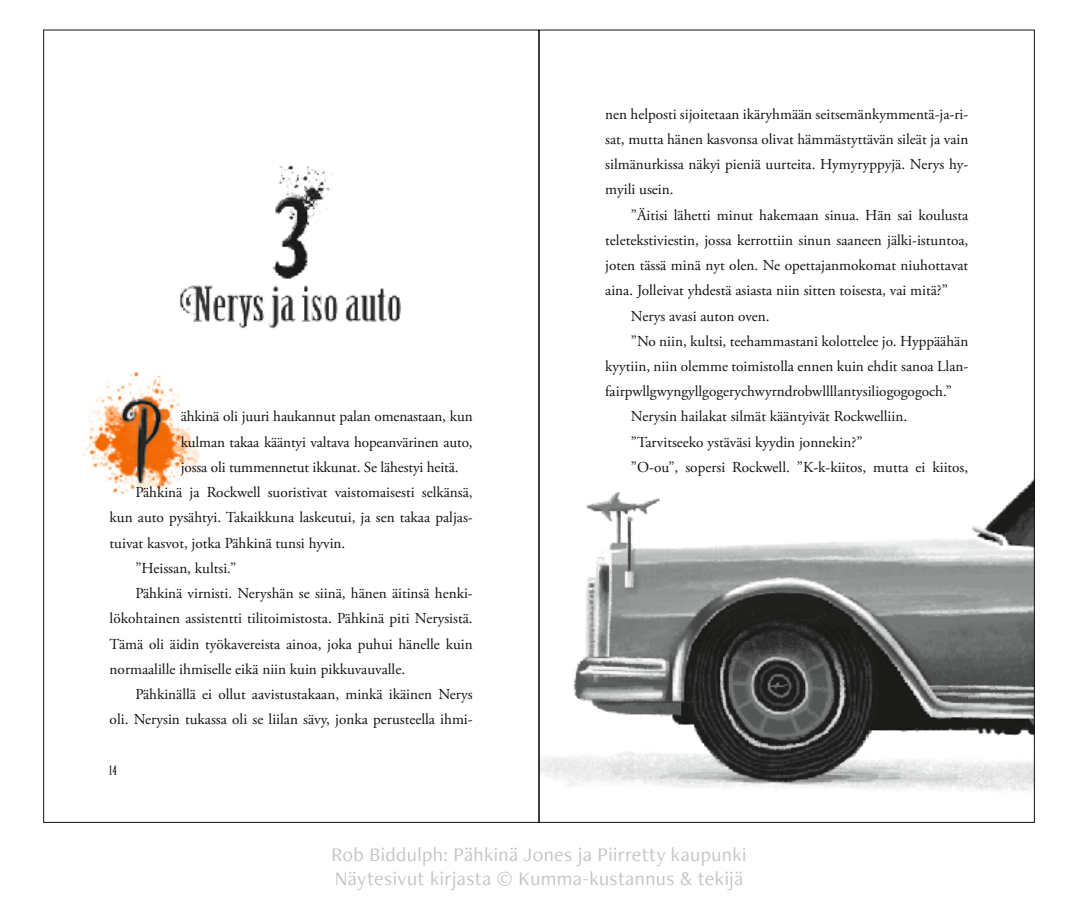
<style>
.page{position:relative;width:1078px;height:908px;background:#fff}
.page>*{position:absolute;margin:0;border:0;box-sizing:border-box;transform-origin:0 0}
.t1{font:20px/24px "Freight Neo Pro";letter-spacing:.02em;color:#c2c4c4}
.t2{font:15.2px/25.2px "Adobe Garamond Pro";color:#11110f;text-align:justify}
.t3{font:13px "Birch Std";color:#11110f}
</style>
<div class="page">
<img style="left:540px;top:480px;width:492px;height:311px">
<img style="left:180px;top:165px;width:221px;height:164px">
<img style="left:82px;top:371px;width:118px;height:124px">
<p class="t2" style="left:181px;top:404px;width:293px">ähkinä oli juuri haukannut palan omenastaan, kun</p>
<p class="t2" style="left:181px;top:429px;width:293px">kulman takaa kääntyi valtava hopeanvärinen auto,</p>
<p class="t2" style="left:181px;top:455px;width:279px">jossa oli tummennetut ikkunat. Se lähestyi heitä.</p>
<p class="t2" style="left:135px;top:480px;width:339px">Pähkinä ja Rockwell suoristivat vaistomaisesti selkänsä,</p>
<p class="t2" style="left:110px;top:505px;width:364px">kun auto pysähtyi. Takaikkuna laskeutui, ja sen takaa paljas-</p>
<p class="t2" style="left:110px;top:530px;width:237px">tuivat kasvot, jotka Pähkinä tunsi hyvin.</p>
<p class="t2" style="left:135px;top:555px;width:102px">”Heissan, kultsi.”</p>
<p class="t2" style="left:135px;top:581px;width:339px">Pähkinä virnisti. Neryshän se siinä, hänen äitinsä henki-</p>
<p class="t2" style="left:110px;top:606px;width:364px">lökohtainen assistentti tilitoimistosta. Pähkinä piti Nerysistä.</p>
<p class="t2" style="left:110px;top:631px;width:364px">Tämä oli äidin työkavereista ainoa, joka puhui hänelle kuin</p>
<p class="t2" style="left:110px;top:656px;width:297px">normaalille ihmiselle eikä niin kuin pikkuvauvalle.</p>
<p class="t2" style="left:135px;top:681px;width:339px">Pähkinällä ei ollut aavistustakaan, minkä ikäinen Nerys</p>
<p class="t2" style="left:110px;top:707px;width:364px">oli. Nerysin tukassa oli se liilan sävy, jonka perusteella ihmi-</p>
<p class="t3" style="left:110px;top:762px;width:8px">14</p>
<p class="t2" style="left:605px;top:102px;width:364px">nen helposti sijoitetaan ikäryhmään seitsemänkymmentä-ja-ri&shy;sat, mutta hänen kasvonsa olivat hämmästyttävän sileät ja vain silmänurkissa näkyi pieniä uurteita. Hymyryppyjä. Nerys hy&shy;myili usein.</p>
<p class="t2" style="left:630px;top:202px;width:339px">”Äitisi lähetti minut hakemaan sinua. Hän sai koulusta</p>
<p class="t2" style="left:605px;top:228px;width:364px">teletekstiviestin, jossa kerrottiin sinun saaneen jälki-istuntoa,</p>
<p class="t2" style="left:605px;top:253px;width:364px">joten tässä minä nyt olen. Ne opettajanmokomat niuhottavat</p>
<p class="t2" style="left:605px;top:278px;width:344px">aina. Jolleivat yhdestä asiasta niin sitten toisesta, vai mitä?”</p>
<p class="t2" style="left:630px;top:303px;width:140px">Nerys avasi auton oven.</p>
<p class="t2" style="left:630px;top:329px;width:339px">”No niin, kultsi, teehammastani kolottelee jo. Hyppäähän</p>
<p class="t2" style="left:605px;top:354px;width:364px">kyytiin, niin olemme toimistolla ennen kuin ehdit sanoa Llan-</p>
<p class="t2" style="left:605px;top:379px;width:348px">fairpwllgwyngyllgogerychwyrndrobwllllantysiliogogogoch.”</p>
<p class="t2" style="left:630px;top:404px;width:278px">Nerysin hailakat silmät kääntyivät Rockwelliin.</p>
<p class="t2" style="left:630px;top:429px;width:233px">”Tarvitseeko ystäväsi kyydin jonnekin?”</p>
<p class="t2" style="left:630px;top:455px;width:339px">”O-ou”, sopersi Rockwell. ”K-k-kiitos, mutta ei kiitos,</p>
<h1 class="t1" style="left:331px;top:841px;width:416px">Rob Biddulph: Pähkinä Jones ja Piirretty kaupunki<br>Näytesivut kirjasta © Kumma-kustannus &amp; tekijä</h1>
</div>
